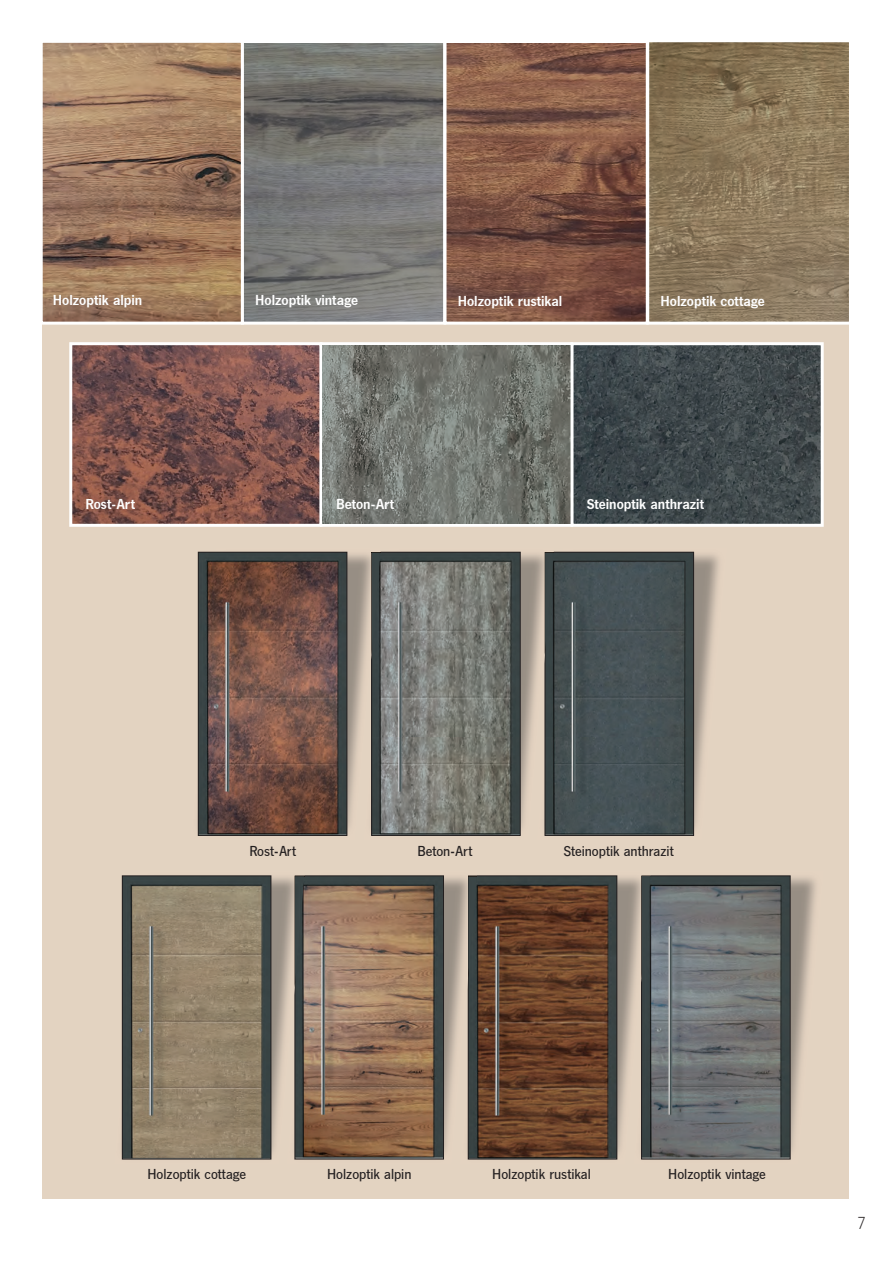
<style>
.page{position:relative;width:893px;height:1263px;background:#fff}
.page>*{position:absolute;margin:0;border:0;box-sizing:border-box;transform-origin:0 0}
.t1{font:300 18px "News Got T";color:#231f20}
.t2{font:500 15px "News Got T";color:#231f20}
.t3{font:15px "News Got T Dem";color:#fff}
</style>
<div class="page">
<div style="left:43px;top:130px;width:806px;height:1068px;background:#e3d3c1"></div>
<img style="left:554px;top:551px;width:165px;height:285px">
<img style="left:554px;top:554px;width:138px;height:280px">
<div style="left:545px;top:552px;width:149px;height:284px;border:1px solid #231f20"></div>
<img style="left:381px;top:551px;width:173px;height:285px">
<img style="left:545px;top:652px;width:9px;height:3px">
<img style="left:545px;top:552px;width:9px;height:100px">
<img style="left:545px;top:553px;width:9px;height:96px">
<img style="left:381px;top:554px;width:137px;height:280px">
<div style="left:371px;top:552px;width:149px;height:284px;border:1px solid #231f20"></div>
<img style="left:197px;top:551px;width:184px;height:285px">
<img style="left:371px;top:552px;width:9px;height:103px">
<img style="left:372px;top:552px;width:8px;height:100px">
<img style="left:372px;top:553px;width:8px;height:97px">
<img style="left:200px;top:554px;width:145px;height:280px">
<div style="left:198px;top:552px;width:149px;height:284px;border:1px solid #231f20"></div>
<img style="left:651px;top:875px;width:165px;height:285px">
<img style="left:651px;top:878px;width:137px;height:279px">
<div style="left:641px;top:876px;width:149px;height:283px;border:1px solid #231f20"></div>
<img style="left:477px;top:875px;width:174px;height:285px">
<img style="left:641px;top:876px;width:9px;height:103px">
<img style="left:642px;top:973px;width:8px;height:3px">
<img style="left:642px;top:876px;width:8px;height:97px">
<img style="left:477px;top:878px;width:138px;height:279px">
<div style="left:468px;top:876px;width:149px;height:283px;border:1px solid #231f20"></div>
<img style="left:305px;top:875px;width:172px;height:285px">
<img style="left:468px;top:976px;width:9px;height:3px">
<img style="left:468px;top:876px;width:9px;height:100px">
<img style="left:468px;top:877px;width:9px;height:96px">
<img style="left:305px;top:878px;width:137px;height:279px">
<div style="left:295px;top:876px;width:149px;height:283px;border:1px solid #231f20"></div>
<img style="left:121px;top:875px;width:184px;height:285px">
<img style="left:295px;top:985px;width:9px;height:2px">
<img style="left:295px;top:982px;width:9px;height:3px">
<img style="left:295px;top:876px;width:9px;height:106px">
<img style="left:124px;top:878px;width:145px;height:279px">
<div style="left:122px;top:876px;width:149px;height:283px;border:1px solid #231f20"></div>
<img style="left:44px;top:44px;width:196px;height:277px">
<div style="left:40px;top:40px;width:204px;height:285px;border:3px solid #fff"></div>
<img style="left:245px;top:44px;width:197px;height:277px">
<div style="left:241px;top:40px;width:205px;height:285px;border:3px solid #fff"></div>
<img style="left:447px;top:43px;width:198px;height:278px">
<div style="left:443px;top:39px;width:206px;height:286px;border:3px solid #fff"></div>
<img style="left:650px;top:43px;width:198px;height:278px">
<div style="left:646px;top:39px;width:206px;height:286px;border:3px solid #fff"></div>
<img style="left:73px;top:346px;width:245px;height:177px">
<div style="left:69px;top:342px;width:253px;height:185px;border:3px solid #fff"></div>
<div style="left:320px;top:342px;width:253px;height:185px;border:3px solid #fff"></div>
<img style="left:323px;top:345px;width:247px;height:179px">
<img style="left:574px;top:346px;width:246px;height:177px">
<div style="left:570px;top:342px;width:254px;height:185px;border:3px solid #fff"></div>
<p class="t3" style="left:53px;top:290px;width:91px">Holzoptik alpin</p>
<p class="t3" style="left:255px;top:290px;width:104px">Holzoptik vintage</p>
<p class="t3" style="left:458px;top:291px;width:106px">Holzoptik rustikal</p>
<p class="t3" style="left:660px;top:291px;width:106px">Holzoptik cottage</p>
<p class="t3" style="left:86px;top:494px;width:51px">Rost-Art</p>
<p class="t3" style="left:336px;top:494px;width:60px">Beton-Art</p>
<p class="t3" style="left:587px;top:494px;width:119px">Steinoptik anthrazit</p>
<p class="t2" style="left:249px;top:841px;width:48px">Rost-Art</p>
<p class="t2" style="left:418px;top:841px;width:56px">Beton-Art</p>
<p class="t2" style="left:564px;top:841px;width:111px">Steinoptik anthrazit</p>
<p class="t2" style="left:147px;top:1164px;width:100px">Holzoptik cottage</p>
<p class="t2" style="left:327px;top:1164px;width:86px">Holzoptik alpin</p>
<p class="t2" style="left:492px;top:1164px;width:100px">Holzoptik rustikal</p>
<p class="t2" style="left:668px;top:1164px;width:99px">Holzoptik vintage</p>
<p class="t1" style="left:857px;top:1211px;width:10px">7</p>
</div>
